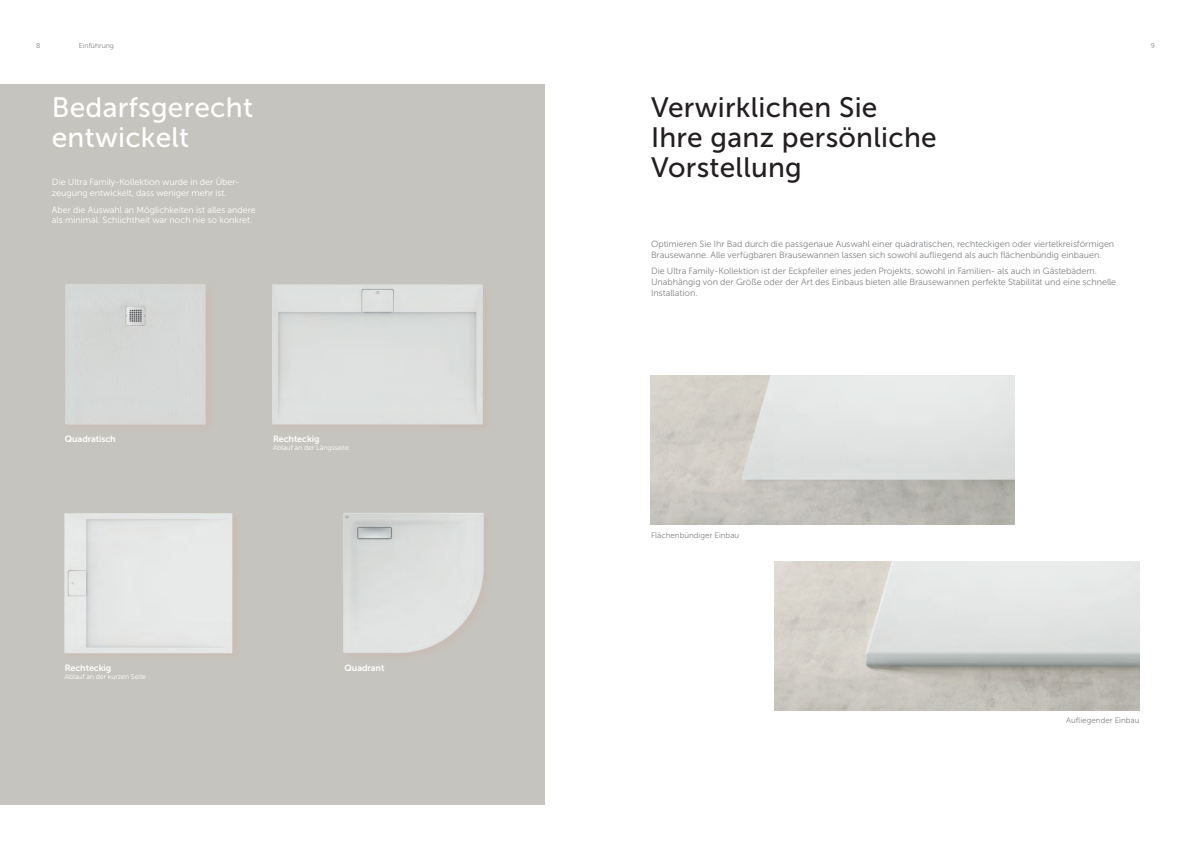
<style>
.page{position:relative;width:1191px;height:842px;background:#fff}
.page>*{position:absolute;margin:0;border:0;box-sizing:border-box;transform-origin:0 0}
.t1{font:28px/30px "Museo Sans 500";letter-spacing:.01em;color:#231f20}
.t2{font:28px/30px "Museo Sans 500";letter-spacing:.01em;color:#fff}
.t3{font:9px/10.8px "Museo Sans 300";color:#808285}
.t4{font:9px/10.8px "Museo Sans 300";letter-spacing:-.005em;color:#fff}
.t5{font:9px "Museo Sans 700";letter-spacing:-.01em;color:#fff}
.t6{font:8px "Museo Sans 300";letter-spacing:.005em;color:#808285}
.t7{font:7px "Museo Sans 300";letter-spacing:-.01em;color:#fff}
.t8{font:7px "Museo Sans 300";color:#808285}
</style>
<div class="page">
<div style="left:0;top:84px;width:544px;height:720px;background:#c6c4be"></div>
<img style="left:774px;top:562px;width:365px;height:148px">
<div style="left:65px;top:284px;width:141px;height:141px;background:#d5d8d6"></div>
<img style="left:343px;top:513px;width:141px;height:140px">
<img style="left:272px;top:284px;width:211px;height:141px">
<div style="left:65px;top:513px;width:175px;height:148px;background:#c7c1b9"></div>
<img style="left:65px;top:513px;width:168px;height:141px">
<p class="t8" style="left:36px;top:42px;width:6px">8</p>
<p class="t8" style="left:79px;top:42px;width:37px">Einführung</p>
<p class="t8" style="left:1150px;top:42px;width:6px">9</p>
<h1 class="t2" style="left:52px;top:92px;width:203px">Bedarfsgerecht entwickelt</h1>
<p class="t4" style="left:52px;top:177px;width:189px">Die Ultra Family-Kollektion wurde in der Über&shy;zeugung entwickelt, dass weniger mehr ist.</p>
<p class="t4" style="left:52px;top:204px;width:205px">Aber die Auswahl an Möglichkeiten ist alles andere als minimal. Schlichtheit war noch nie so konkret.</p>
<p class="t5" style="left:65px;top:434px;width:52px">Quadratisch</p>
<p class="t5" style="left:273px;top:434px;width:48px">Rechteckig</p>
<p class="t7" style="left:273px;top:444px;width:77px">Ablauf an der Längsseite</p>
<p class="t5" style="left:65px;top:663px;width:48px">Rechteckig</p>
<p class="t5" style="left:344px;top:663px;width:41px">Quadrant</p>
<p class="t7" style="left:65px;top:673px;width:83px">Ablauf an der kurzen Seite</p>
<h1 class="t1" style="left:651px;top:92px;width:287px">Verwirklichen Sie<br>Ihre ganz persönliche<br>Vorstellung</h1>
<p class="t3" style="left:651px;top:239px;width:465px">Optimieren Sie Ihr Bad durch die passgenaue Auswahl einer quadratischen, rechteckigen oder viertelkreisförmigen<br>Brausewanne. Alle verfügbaren Brausewannen lassen sich sowohl aufliegend als auch flächenbündig einbauen.</p>
<p class="t3" style="left:651px;top:266px;width:467px">Die Ultra Family-Kollektion ist der Eckpfeiler eines jeden Projekts, sowohl in Familien- als auch in Gästebädern.<br>Unabhängig von der Größe oder der Art des Einbaus bieten alle Brausewannen perfekte Stabilität und eine schnelle<br>Installation.</p>
<p class="t6" style="left:651px;top:530px;width:90px">Flächenbündiger Einbau</p>
<p class="t6" style="left:1066px;top:716px;width:75px">Aufliegender Einbau</p>
</div>
